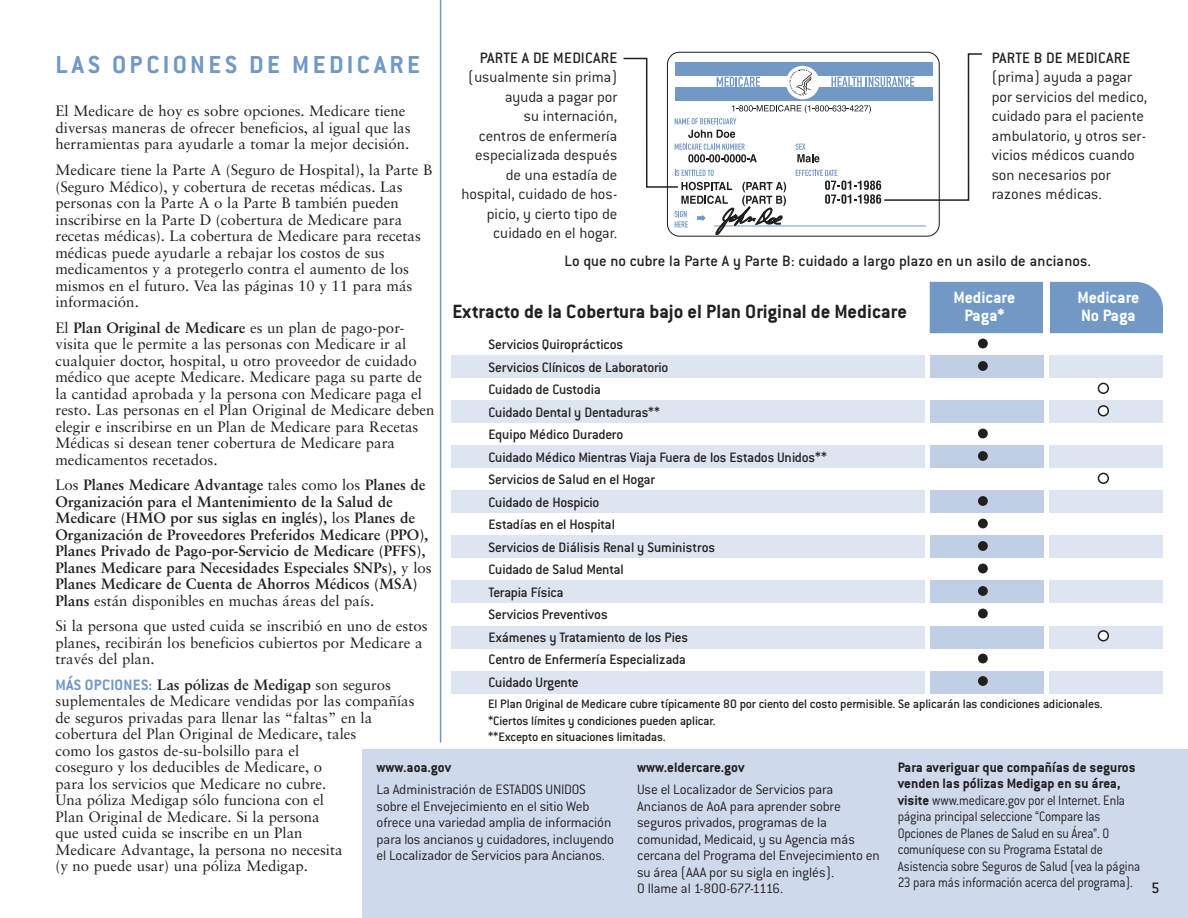
<style>
.page{position:relative;width:1188px;height:918px;background:#fff}
.page>*{position:absolute;margin:0;border:0;box-sizing:border-box;transform-origin:0 0}
.t1{font:700 27px "Conduit ITC";letter-spacing:.125em;color:#7299c6}
.t2{font:700 21px "Conduit ITC";color:#231f20}
.t3{font:700 18px/18px "Conduit ITC";color:#fff;text-align:center}
.t4{font:300 16.5px/19.5px "Conduit ITC";color:#231f20;text-align:right}
.t5{font:500 16.5px "Conduit ITC";color:#231f20}
.t6{font:15px/16.5px "Sabon";color:#231f20}
.t7{font:300 15px/16.5px "Conduit ITC";letter-spacing:-.015em;color:#231f20}
.t8{font:500 15px/22.5px "Conduit ITC";letter-spacing:-.015em;color:#231f20}
.t9{font:700 15px/16.5px "Sabon";color:#231f20}
.t10{font:300 15px/16.5px "Conduit ITC";letter-spacing:-.015em;color:#231f20;scale:.9 1}
.t11{font:500 13.5px/16.5px "Conduit ITC";letter-spacing:-.015em;color:#231f20}
.s1{font-weight:500}
.s2{font-weight:700}
.s3{font-weight:400}
.s4{font-family:"Conduit ITC";font-weight:700;font-size:16.5px;color:#7299c6}
.s5{font-weight:500;font-size:16.5px}
</style>
<div class="page">
<div style="left:362px;top:749px;width:826px;height:169px;background:#cedaeb"></div>
<hr style="left:440px;top:0;width:1px;height:742px;background:#7299c6">
<div style="left:451px;top:355px;width:474px;height:23px;background:#dde5f1"></div>
<div style="left:451px;top:400px;width:474px;height:23px;background:#dde5f1"></div>
<div style="left:451px;top:445px;width:474px;height:23px;background:#dde5f1"></div>
<div style="left:451px;top:491px;width:474px;height:22px;background:#dde5f1"></div>
<div style="left:451px;top:536px;width:474px;height:22px;background:#dde5f1"></div>
<div style="left:451px;top:581px;width:474px;height:22px;background:#dde5f1"></div>
<div style="left:451px;top:626px;width:474px;height:22px;background:#dde5f1"></div>
<div style="left:451px;top:671px;width:474px;height:22px;background:#dde5f1"></div>
<svg style="left:667px;top:202px;width:273px;height:35px"></svg>
<svg style="left:675px;top:202px;width:251px;height:34px"></svg>
<svg style="left:623px;top:52px;width:359px;height:150px"></svg>
<div style="left:1050px;top:355px;width:113px;height:23px;background:#dde5f1"></div>
<div style="left:1050px;top:400px;width:113px;height:23px;background:#dde5f1"></div>
<div style="left:1050px;top:445px;width:113px;height:23px;background:#dde5f1"></div>
<div style="left:1050px;top:491px;width:113px;height:22px;background:#dde5f1"></div>
<div style="left:1050px;top:536px;width:113px;height:22px;background:#dde5f1"></div>
<div style="left:1050px;top:581px;width:113px;height:22px;background:#dde5f1"></div>
<div style="left:930px;top:355px;width:114px;height:23px;background:#c0cfe5"></div>
<div style="left:930px;top:400px;width:114px;height:23px;background:#c0cfe5"></div>
<div style="left:930px;top:445px;width:114px;height:23px;background:#c0cfe5"></div>
<div style="left:930px;top:491px;width:114px;height:22px;background:#c0cfe5"></div>
<div style="left:930px;top:536px;width:114px;height:22px;background:#c0cfe5"></div>
<div style="left:930px;top:581px;width:114px;height:22px;background:#c0cfe5"></div>
<div style="left:930px;top:282px;width:233px;height:51px;background:#7299c6"></div>
<div style="left:978px;top:609px;width:10px;height:9px;background:#231f20;border-radius:50%"></div>
<div style="left:978px;top:586px;width:10px;height:10px;background:#231f20;border-radius:50%"></div>
<div style="left:978px;top:564px;width:10px;height:9px;background:#231f20;border-radius:50%"></div>
<div style="left:978px;top:541px;width:10px;height:10px;background:#231f20;border-radius:50%"></div>
<div style="left:978px;top:519px;width:10px;height:9px;background:#231f20;border-radius:50%"></div>
<div style="left:978px;top:496px;width:10px;height:10px;background:#231f20;border-radius:50%"></div>
<div style="left:1098px;top:473px;width:11px;height:11px;border:2px solid #231f20;border-radius:50%"></div>
<div style="left:978px;top:451px;width:10px;height:10px;background:#231f20;border-radius:50%"></div>
<div style="left:978px;top:429px;width:10px;height:9px;background:#231f20;border-radius:50%"></div>
<div style="left:1098px;top:406px;width:10px;height:10px;background:#fff;border-radius:50%"></div>
<div style="left:1098px;top:405px;width:11px;height:11px;border:2px solid #231f20;border-radius:50%"></div>
<div style="left:1098px;top:383px;width:11px;height:11px;border:2px solid #231f20;border-radius:50%"></div>
<div style="left:978px;top:361px;width:10px;height:10px;background:#231f20;border-radius:50%"></div>
<div style="left:978px;top:339px;width:10px;height:9px;background:#231f20;border-radius:50%"></div>
<div style="left:1044px;top:280px;width:6px;height:55px;background:#fff"></div>
<div style="left:1050px;top:626px;width:113px;height:22px;background:#dde5f1"></div>
<div style="left:1050px;top:671px;width:113px;height:22px;background:#dde5f1"></div>
<div style="left:930px;top:626px;width:114px;height:22px;background:#c0cfe5"></div>
<div style="left:930px;top:671px;width:114px;height:22px;background:#c0cfe5"></div>
<div style="left:978px;top:676px;width:10px;height:10px;background:#231f20;border-radius:50%"></div>
<div style="left:978px;top:654px;width:10px;height:9px;background:#231f20;border-radius:50%"></div>
<div style="left:1098px;top:631px;width:10px;height:10px;background:#fff;border-radius:50%"></div>
<div style="left:1098px;top:630px;width:11px;height:11px;border:2px solid #231f20;border-radius:50%"></div>
<p class="t4" style="left:461px;top:50px;width:157px"><span class="s1">PARTE A DE MEDICARE </span>(usualmente sin prima) ayuda a pagar por<br>su internación,<br>centros de enfermería especializada después de una estadía de hospital, cuidado de hos&shy;picio, y cierto tipo de cuidado en el hogar.</p>
<p class="t5" style="left:565px;top:256px;width:528px">Lo que no cubre la Parte A y Parte B: cuidado a largo plazo en un asilo de ancianos.</p>
<p class="t2" style="left:453px;top:305px;width:456px">Extracto de la Cobertura bajo el Plan Original de Medicare</p>
<p class="t8" style="left:489px;top:335px;width:340px">Servicios Quiroprácticos<br>Servicios Clínicos de Laboratorio<br>Cuidado de Custodia<br>Cuidado Dental y Dentaduras**<br>Equipo Médico Duradero<br>Cuidado Médico Mientras Viaja Fuera de los Estados Unidos**<br>Servicios de Salud en el Hogar<br>Cuidado de Hospicio<br>Estadías en el Hospital<br>Servicios de Diálisis Renal y Suministros<br>Cuidado de Salud Mental<br>Terapia Física<br>Servicios Preventivos<br>Exámenes y Tratamiento de los Pies<br>Centro de Enfermería Especializada<br>Cuidado Urgente</p>
<p class="t11" style="left:488px;top:697px;width:616px">El Plan Original de Medicare cubre típicamente 80 por ciento del costo permisible. Se aplicarán las condiciones adicionales.</p>
<p class="t4" style="left:992px;top:50px;width:157px;text-align:left"><span class="s1">PARTE B DE MEDICARE </span>(prima) ayuda a pagar por servicios del medico, cuidado para el paciente ambulatorio, y otros ser&shy;vicios médicos cuando son necesarios por razones médicas.</p>
<p class="t1" style="left:56px;top:56px;width:366px">LAS OPCIONES DE MEDICARE</p>
<p class="t6" style="left:56px;top:104px;width:357px">El Medicare de hoy es sobre opciones. Medicare tiene diversas maneras de ofrecer beneficios, al igual que las herramientas para ayudarle a tomar la mejor decisión.</p>
<p class="t6" style="left:56px;top:163px;width:378px">Medicare tiene la Parte A (Seguro de Hospital), la Parte B (Seguro Médico), y cobertura de recetas médicas. Las personas con la Parte A o la Parte B también pueden inscribirse en la Parte D (cobertura de Medicare para recetas médicas). La cobertura de Medicare para recetas médicas puede ayudarle a rebajar los costos de sus medicamentos y a protegerlo contra el aumento de los mismos en el futuro. Vea las páginas 10 y 11 para más información.</p>
<p class="t6" style="left:56px;top:320px;width:380px">El <span class="s2">Plan Original de Medicare</span> es un plan de pago-por&shy;visita que le permite a las personas con Medicare ir al cualquier doctor, hospital, u otro proveedor de cuidado médico que acepte Medicare. Medicare paga su parte de la cantidad aprobada y la persona con Medicare paga el resto. Las personas en el Plan Original de Medicare deben elegir e inscribirse en un Plan de Medicare para Recetas Médicas si desean tener cobertura de Medicare para medicamentos recetados.</p>
<p class="t9" style="left:55px;top:478px;width:378px"><span class="s3">Los</span> Planes Medicare Advantage <span class="s3">tales como los</span> Planes de Organización para el Mantenimiento de la Salud de Medicare (HMO por sus siglas en inglés), <span class="s3">los</span> Planes de Organización de Proveedores Preferidos Medicare (PPO), Planes Privado de Pago-por-Servicio de Medicare (PFFS), Planes Medicare para Necesidades Especiales SNPs), <span class="s3">y los </span>Planes Medicare de Cuenta de Ahorros Médicos (MSA)<br>Plans <span class="s3">están disponibles en muchas áreas del país.</span></p>
<p class="t6" style="left:55px;top:619px;width:374px">Si la persona que usted cuida se inscribió en uno de estos planes, recibirán los beneficios cubiertos por Medicare a través del plan.</p>
<p class="t6" style="left:56px;top:678px;width:361px"><span class="s4">MÁS OPCIONES:</span> <span class="s2">Las pólizas de Medigap</span> son seguros suplementales de Medicare vendidas por las compañías de seguros privadas para llenar las “faltas” en la cobertura del Plan Original de Medicare, tales<br>como los gastos de-su-bolsillo para el<br>coseguro y los deducibles de Medicare, o<br>para los servicios que Medicare no cubre.<br>Una póliza Medigap sólo funciona con el<br>Plan Original de Medicare. Si la persona<br>que usted cuida se inscribe en un Plan<br>Medicare Advantage, la persona no necesita<br>(y no puede usar) una póliza Medigap.</p>
<p class="t3" style="left:953px;top:291px;width:64px">Medicare<br>Paga*</p>
<p class="t3" style="left:1077px;top:291px;width:64px;text-align:left">Medicare<br>No Paga</p>
<p class="t11" style="left:488px;top:714px;width:229px">*Ciertos límites y condiciones pueden aplicar. **Excepto en situaciones limitadas.</p>
<p class="t7" style="left:377px;top:757px;width:211px;line-height:22.5px"><span class="s2">www.aoa.gov<br></span>La Administración de ESTADOS UNIDOS</p>
<p class="t7" style="left:377px;top:799px;width:239px">sobre el Envejecimiento en el sitio Web ofrece una variedad amplia de información para los ancianos y cuidadores, incluyendo el Localizador de Servicios para Ancianos.</p>
<p class="t10" style="left:898px;top:760px;width:292px"><span class="s2">Para averiguar que compañías de seguros venden las pólizas Medigap en su área,<br>visite</span> www.medicare.gov por el Internet. Enla página principal seleccione “Compare las<br>Opciones de Planes de Salud en su Área”. O comuníquese con su Programa Estatal de<br>Asistencia sobre Seguros de Salud (vea la página<br>23 para más información acerca del programa). <span class="s5">5</span></p>
<p class="t7" style="left:637px;top:757px;width:198px;line-height:22.5px"><span class="s2">www.eldercare.gov<br></span>Use el Localizador de Servicios para</p>
<p class="t7" style="left:637px;top:799px;width:244px">Ancianos de AoA para aprender sobre seguros privados, programas de la comunidad, Medicaid, y su Agencia más cercana del Programa del Envejecimiento en su área (AAA por su sigla en inglés).<br>O llame al 1-800-677-1116.</p>
</div>
